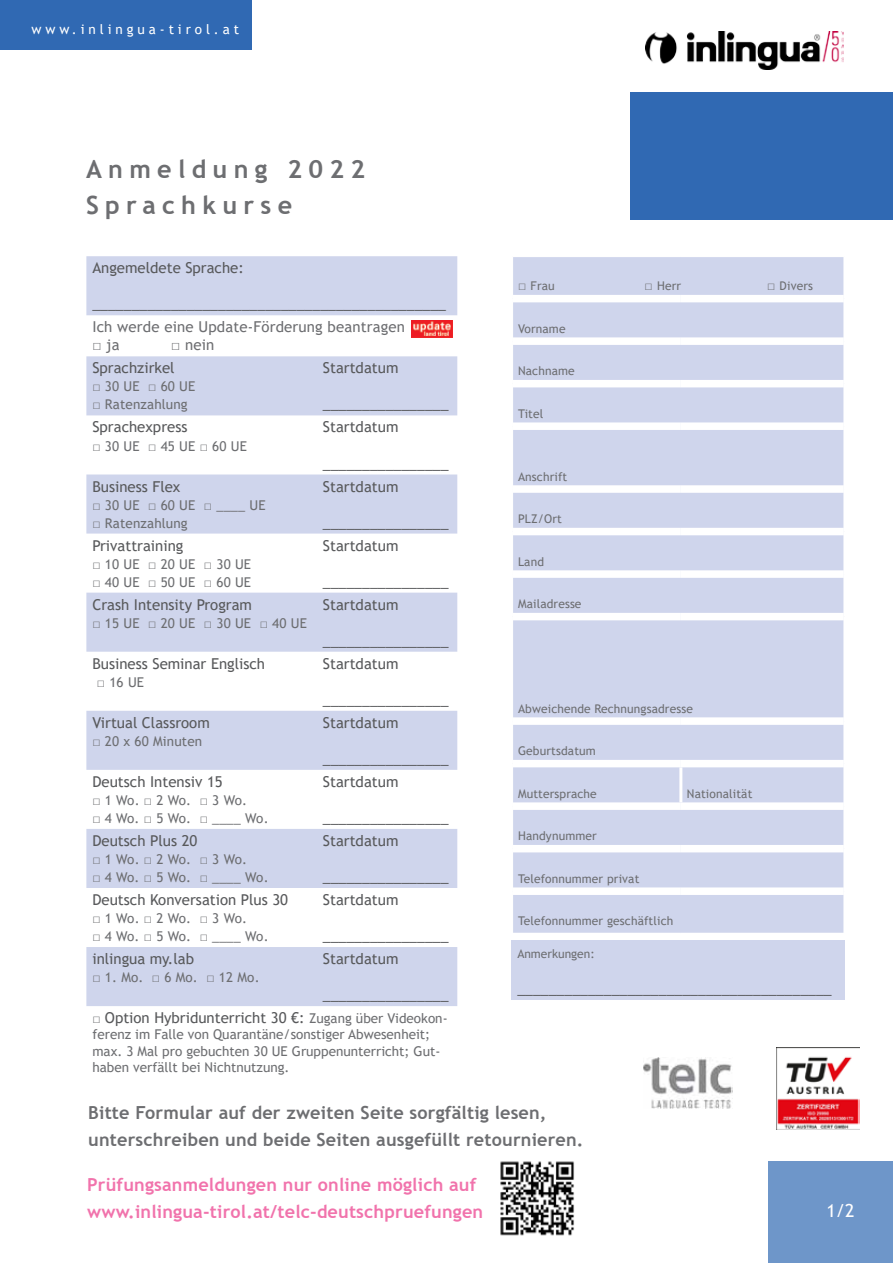
<style>
.page{position:relative;width:893px;height:1263px;background:#fff}
.page>*{position:absolute;margin:0;border:0;box-sizing:border-box;transform-origin:0 0}
.t1{font:700 25.2px/36px "Trebuchet MS";letter-spacing:.25em;color:#6d6e71}
.t2{font:700 18px/27px "Trebuchet MS";letter-spacing:.01em;color:#6d6e71}
.t3{font:700 18px/27px "Trebuchet MS";letter-spacing:.01em;color:#f173ac}
.t4{font:18px "Trebuchet MS";color:#fff}
.t5{font:15px "Trebuchet MS";color:#58595b}
.t6{font:15px "Trebuchet MS";letter-spacing:.01em;color:#6d6e71}
.t7{font:13.5px/16.2px "Trebuchet MS";color:#6d6e71}
.t8{font:13.5px "Trebuchet MS";letter-spacing:.145em;color:#6d6e71}
.t9{font:13.5px "Trebuchet MS";letter-spacing:.29em;color:#fff}
.t10{font:12px "Trebuchet MS";letter-spacing:.01em;color:#6d6e71}
.s1{font-size:13.5px;color:#6d6e71}
.s2{font-size:13.5px}
</style>
<div class="page">
<div style="left:0;top:0;width:252px;height:49px;background:#3069b3"></div>
<div style="left:631px;top:92px;width:262px;height:127px;background:#3069b3"></div>
<div style="left:768px;top:1161px;width:125px;height:102px;background:#6e96c9"></div>
<img style="left:645px;top:31px;width:199px;height:38px">
<div style="left:513px;top:257px;width:331px;height:676px;background:#cfd5ec"></div>
<div style="left:513px;top:295px;width:168px;height:7px;background:#fff"></div>
<div style="left:681px;top:295px;width:163px;height:7px;background:#fff"></div>
<div style="left:513px;top:337px;width:168px;height:8px;background:#fff"></div>
<div style="left:681px;top:337px;width:163px;height:8px;background:#fff"></div>
<div style="left:513px;top:380px;width:168px;height:7px;background:#fff"></div>
<div style="left:681px;top:380px;width:163px;height:7px;background:#fff"></div>
<div style="left:513px;top:422px;width:168px;height:8px;background:#fff"></div>
<div style="left:681px;top:422px;width:163px;height:8px;background:#fff"></div>
<div style="left:513px;top:485px;width:168px;height:8px;background:#fff"></div>
<div style="left:681px;top:485px;width:163px;height:8px;background:#fff"></div>
<div style="left:513px;top:528px;width:168px;height:7px;background:#fff"></div>
<div style="left:681px;top:528px;width:163px;height:7px;background:#fff"></div>
<div style="left:513px;top:570px;width:168px;height:8px;background:#fff"></div>
<div style="left:681px;top:570px;width:163px;height:8px;background:#fff"></div>
<div style="left:513px;top:613px;width:168px;height:7px;background:#fff"></div>
<div style="left:681px;top:613px;width:163px;height:7px;background:#fff"></div>
<div style="left:513px;top:717px;width:168px;height:8px;background:#fff"></div>
<div style="left:681px;top:717px;width:163px;height:8px;background:#fff"></div>
<div style="left:513px;top:760px;width:168px;height:7px;background:#fff"></div>
<div style="left:681px;top:760px;width:163px;height:7px;background:#fff"></div>
<div style="left:513px;top:802px;width:168px;height:8px;background:#fff"></div>
<div style="left:681px;top:802px;width:163px;height:8px;background:#fff"></div>
<div style="left:513px;top:845px;width:168px;height:7px;background:#fff"></div>
<div style="left:681px;top:845px;width:163px;height:7px;background:#fff"></div>
<div style="left:513px;top:887px;width:168px;height:8px;background:#fff"></div>
<div style="left:681px;top:887px;width:163px;height:8px;background:#fff"></div>
<hr style="left:679px;top:767px;width:3px;height:35px;background:#fff">
<div style="left:511px;top:940px;width:334px;height:59px;background:#cfd5ec"></div>
<img style="left:643px;top:1058px;width:90px;height:50px">
<img style="left:776px;top:1048px;width:83px;height:81px">
<img style="left:500px;top:1161px;width:74px;height:75px">
<svg style="left:86px;top:256px;width:371px;height:750px;fill:#cfd5ec"></svg>
<img style="left:411px;top:320px;width:42px;height:17px">
<p class="t9" style="left:32px;top:20px;width:209px">www.inlingua-tirol.at</p>
<h1 class="t1" style="left:86px;top:151px;width:281px">Anmeldung 2022<br>Sprachkurse</h1>
<p class="t5" style="left:92px;top:258px;width:153px">Angemeldete Sprache:</p>
<p class="t5" style="left:92px;top:294px;width:355px">_____________________________________________</p>
<p class="t6" style="left:92px;top:318px;width:314px">Ich werde eine Update-Förderung beantragen</p>
<p class="t6" style="left:92px;top:336px;width:29px">□ ja</p>
<p class="t6" style="left:171px;top:336px;width:45px">□ nein</p>
<p class="t5" style="left:92px;top:359px;width:84px">Sprachzirkel</p>
<p class="t7" style="left:92px;top:378px;width:105px">□ 30 UE □ 60 UE</p>
<p class="t7" style="left:92px;top:396px;width:97px">□ Ratenzahlung</p>
<p class="t5" style="left:323px;top:359px;width:77px">Startdatum</p>
<p class="t5" style="left:323px;top:395px;width:127px">________________</p>
<p class="t5" style="left:92px;top:418px;width:97px">Sprachexpress</p>
<p class="t7" style="left:92px;top:437px;width:156px">□30UE □45UE□60UE</p>
<p class="t5" style="left:92px;top:477px;width:90px">Business Flex</p>
<p class="t7" style="left:92px;top:497px;width:175px">□ 30 UE □ 60 UE □ ____ UE</p>
<p class="t7" style="left:92px;top:515px;width:97px">□ Ratenzahlung</p>
<p class="t5" style="left:92px;top:536px;width:93px">Privattraining</p>
<p class="t7" style="left:92px;top:556px;width:160px">□ 10 UE □ 20 UE □ 30 UE</p>
<p class="t7" style="left:92px;top:574px;width:160px">□ 40 UE □ 50 UE □ 60 UE</p>
<p class="t5" style="left:92px;top:595px;width:161px">Crash Intensity Program</p>
<p class="t7" style="left:92px;top:615px;width:216px">□ 15 UE □ 20 UE □ 30 UE □ 40 UE</p>
<p class="t5" style="left:92px;top:654px;width:174px">Business Seminar Englisch</p>
<p class="t7" style="left:97px;top:674px;width:49px">□ 16 UE</p>
<p class="t5" style="left:92px;top:713px;width:119px">Virtual Classroom</p>
<p class="t7" style="left:92px;top:733px;width:111px">□ 20 x 60 Minuten</p>
<p class="t5" style="left:92px;top:772px;width:132px">Deutsch Intensiv 15</p>
<p class="t8" style="left:92px;top:792px;width:156px">□1Wo.□2Wo. □3Wo.</p>
<p class="t7" style="left:92px;top:810px;width:178px">□ 4 Wo. □ 5 Wo. □ ____ Wo.</p>
<p class="t5" style="left:92px;top:831px;width:107px">Deutsch Plus 20</p>
<p class="t8" style="left:92px;top:851px;width:156px">□1Wo.□2Wo. □3Wo.</p>
<p class="t7" style="left:92px;top:869px;width:178px">□ 4 Wo. □ 5 Wo. □ ____ Wo.</p>
<p class="t5" style="left:92px;top:890px;width:197px">Deutsch Konversation Plus 30</p>
<p class="t8" style="left:92px;top:910px;width:156px">□1Wo.□2Wo. □3Wo.</p>
<p class="t7" style="left:92px;top:928px;width:178px">□ 4 Wo. □ 5 Wo. □ ____ Wo.</p>
<p class="t5" style="left:323px;top:418px;width:77px">Startdatum</p>
<p class="t5" style="left:323px;top:454px;width:127px">________________</p>
<p class="t5" style="left:323px;top:477px;width:77px">Startdatum</p>
<p class="t5" style="left:323px;top:513px;width:127px">________________</p>
<p class="t5" style="left:323px;top:536px;width:77px">Startdatum</p>
<p class="t5" style="left:323px;top:572px;width:127px">________________</p>
<p class="t5" style="left:323px;top:595px;width:77px">Startdatum</p>
<p class="t5" style="left:323px;top:631px;width:127px">________________</p>
<p class="t5" style="left:323px;top:654px;width:77px">Startdatum</p>
<p class="t5" style="left:323px;top:690px;width:127px">________________</p>
<p class="t5" style="left:323px;top:713px;width:77px">Startdatum</p>
<p class="t5" style="left:323px;top:749px;width:127px">________________</p>
<p class="t5" style="left:323px;top:772px;width:77px">Startdatum</p>
<p class="t5" style="left:323px;top:808px;width:127px">________________</p>
<p class="t5" style="left:323px;top:831px;width:77px">Startdatum</p>
<p class="t5" style="left:323px;top:867px;width:127px">________________</p>
<p class="t5" style="left:323px;top:890px;width:77px">Startdatum</p>
<p class="t5" style="left:323px;top:926px;width:127px">________________</p>
<p class="t5" style="left:92px;top:949px;width:103px">inlingua my.lab</p>
<p class="t7" style="left:92px;top:969px;width:169px">□ 1. Mo. □ 6 Mo. □ 12 Mo.</p>
<p class="t5" style="left:323px;top:949px;width:77px">Startdatum</p>
<p class="t5" style="left:323px;top:985px;width:127px">________________</p>
<p class="t5" style="left:92px;top:1008px;width:357px"><span class="s1">□</span> Option Hybridunterricht 30 €: <span class="s1">Zugang über Videokon-</span></p>
<p class="t7" style="left:92px;top:1026px;width:350px">ferenz im Falle von Quarantäne/sonstiger Abwesenheit; max. 3 Mal pro gebuchten 30 UE Gruppenunterricht; Gut&shy;haben verfällt bei Nichtnutzung.</p>
<p class="t10" style="left:518px;top:278px;width:38px"><span class="s2">□</span> Frau</p>
<p class="t10" style="left:644px;top:278px;width:38px"><span class="s2">□</span> Herr</p>
<p class="t10" style="left:767px;top:278px;width:47px"><span class="s2">□</span> Divers</p>
<p class="t10" style="left:518px;top:321px;width:49px">Vorname</p>
<p class="t10" style="left:518px;top:363px;width:58px">Nachname</p>
<p class="t10" style="left:518px;top:406px;width:27px">Titel</p>
<p class="t10" style="left:518px;top:469px;width:51px">Anschrift</p>
<p class="t10" style="left:518px;top:511px;width:45px">PLZ/Ort</p>
<p class="t10" style="left:518px;top:554px;width:27px">Land</p>
<p class="t10" style="left:518px;top:596px;width:65px">Mailadresse</p>
<p class="t10" style="left:518px;top:701px;width:176px">Abweichende Rechnungsadresse</p>
<p class="t10" style="left:518px;top:743px;width:79px">Geburtsdatum</p>
<p class="t10" style="left:518px;top:786px;width:80px">Muttersprache</p>
<p class="t10" style="left:687px;top:786px;width:67px">Nationalität</p>
<p class="t10" style="left:518px;top:828px;width:80px">Handynummer</p>
<p class="t10" style="left:518px;top:871px;width:123px">Telefonnummer privat</p>
<p class="t10" style="left:518px;top:913px;width:157px">Telefonnummer geschäftlich</p>
<p class="t10" style="left:517px;top:946px;width:79px">Anmerkungen:</p>
<p class="t5" style="left:517px;top:979px;width:316px">________________________________________</p>
<p class="t2" style="left:88px;top:1099px;width:497px">Bitte Formular auf der zweiten Seite sorgfältig lesen, unterschreiben und beide Seiten ausgefüllt retournieren.</p>
<p class="t3" style="left:87px;top:1171px;width:398px">Prüfungsanmeldungen nur online möglich auf www.inlingua-tirol.at/telc-deutschpruefungen</p>
<p class="t4" style="left:826px;top:1200px;width:30px">1/2</p>
</div>
